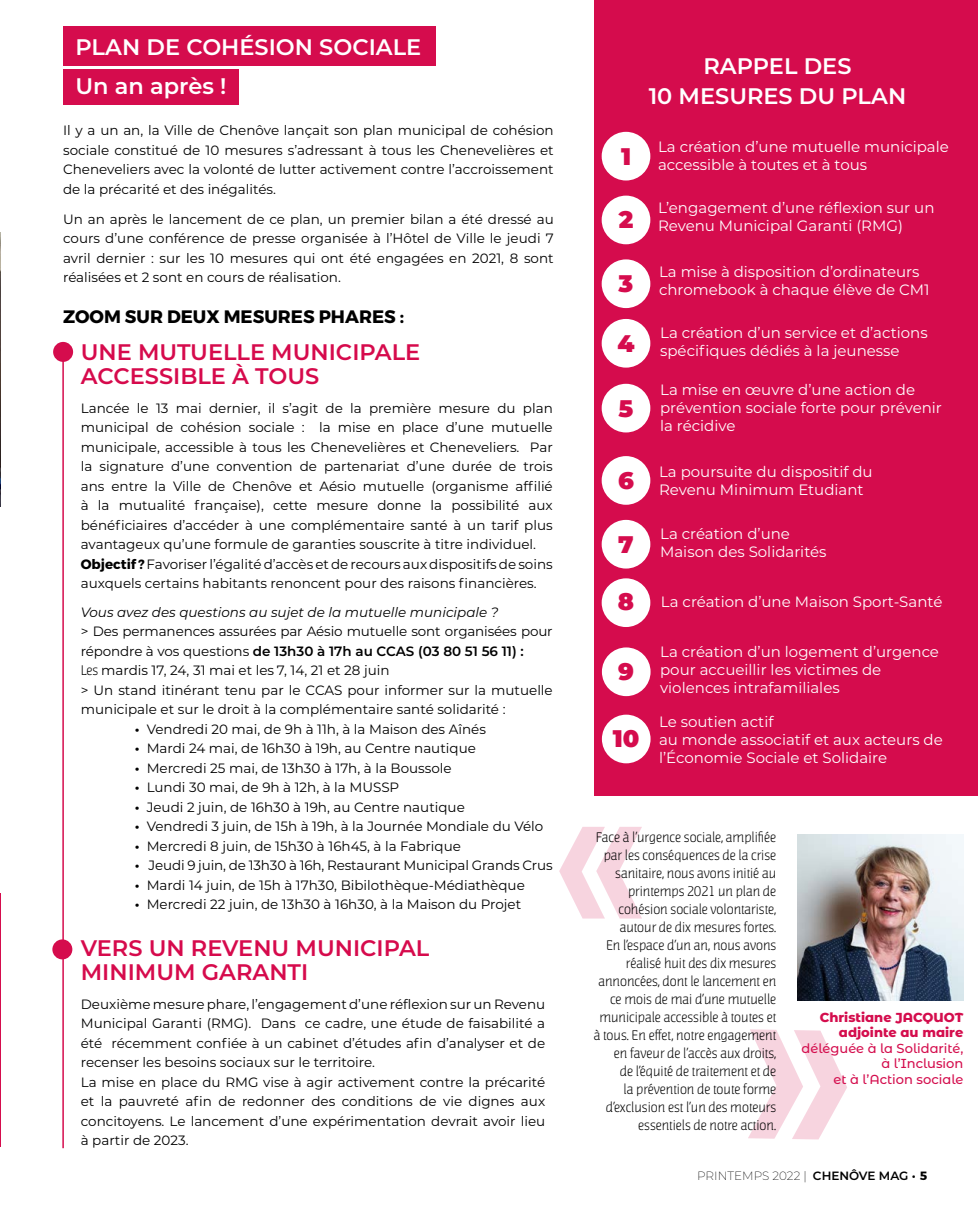
<style>
.page{position:relative;width:978px;height:1212px;background:#fff}
.page>*{position:absolute;margin:0;border:0;box-sizing:border-box;transform-origin:0 0}
.t1{font:900 24px "Montserrat";color:#d50c4d}
.t2{font:600 22.5px/24px "Montserrat";color:#d60a4c}
.t3{font:600 22.5px/30px "Montserrat";color:#fff;text-align:center}
.t4{font:700 18px "Montserrat";color:#000}
.t5{font:15px/18px "Montserrat";color:#fff}
.t6{font:13.5px/19.5px "Montserrat";color:#000}
.t7{font:300 13.5px/18px "Jaures";color:#000;text-align:right}
.t8{font:italic 13.5px "Montserrat";color:#000}
.t9{font:500 13.05px/15.6px "Montserrat Alternates";color:#d40d4d;text-align:right}
.t10{font:800 13.05px/15.6px "Montserrat Alternates";color:#d40d4d;text-align:right}
.t11{font:200 12px "Montserrat";color:#000}
.s1{font-weight:700}
.s2{font-weight:600}
.s3{font-family:"Jaures";font-weight:300}
.s4{font-weight:900;font-size:24px;color:#d50c4d}
</style>
<div class="page">
<img style="left:0;top:233px;width:1px;height:273px">
<hr style="left:0;top:893px;width:1px;height:253px;background:#d50c4d">
<div style="left:63px;top:27px;width:372px;height:39px;background:#d50c4d"></div>
<div style="left:63px;top:70px;width:176px;height:35px;background:#d50c4d"></div>
<div style="left:594px;top:0;width:384px;height:795px;background:#d50c4d"></div>
<div style="left:602px;top:132px;width:48px;height:48px;background:#fff;border-radius:50%"></div>
<div style="left:602px;top:196px;width:48px;height:48px;background:#fff;border-radius:50%"></div>
<div style="left:602px;top:259px;width:48px;height:49px;background:#fff;border-radius:50%"></div>
<div style="left:602px;top:319px;width:48px;height:49px;background:#fff;border-radius:50%"></div>
<div style="left:602px;top:384px;width:48px;height:48px;background:#fff;border-radius:50%"></div>
<div style="left:602px;top:456px;width:48px;height:49px;background:#fff;border-radius:50%"></div>
<div style="left:602px;top:520px;width:48px;height:48px;background:#fff;border-radius:50%"></div>
<div style="left:602px;top:578px;width:48px;height:49px;background:#fff;border-radius:50%"></div>
<div style="left:602px;top:647px;width:49px;height:49px;background:#fff;border-radius:50%"></div>
<div style="left:602px;top:715px;width:49px;height:48px;background:#fff;border-radius:50%"></div>
<svg style="left:748px;top:1029px;width:99px;height:110px"></svg>
<svg style="left:559px;top:827px;width:83px;height:91px"></svg>
<hr style="left:62px;top:345px;width:2px;height:803px;background:#d50c4d">
<div style="left:53px;top:342px;width:20px;height:20px;background:#d50c4d;border-radius:50%"></div>
<div style="left:52px;top:939px;width:20px;height:20px;background:#d50c4d;border-radius:50%"></div>
<img style="left:798px;top:834px;width:165px;height:166px">
<h2 class="t3" style="left:75px;top:31px;width:347px">PLAN DE COHÉSION SOCIALE</h2>
<h2 class="t3" style="left:75px;top:70px;width:153px">Un an après !</h2>
<p class="t6" style="left:63px;top:120px;width:492px;text-align:justify">Il y a un an, la Ville de Chenôve lançait son plan municipal de cohésion sociale constitué de 10 mesures s’adressant à tous les Chenevelières et Cheneveliers avec la volonté de lutter activement contre l’accroissement de la précarité et des inégalités.</p>
<p class="t6" style="left:63px;top:209px;width:492px;text-align:justify">Un an après le lancement de ce plan, un premier bilan a été dressé au cours d’une conférence de presse organisée à l’Hôtel de Ville le jeudi 7 avril dernier : sur les 10 mesures qui ont été engagées en 2021, 8 sont réalisées et 2 sont en cours de réalisation.</p>
<h3 class="t4" style="left:63px;top:302px;width:343px">ZOOM SUR DEUX MESURES PHARES :</h3>
<h2 class="t2" style="left:81px;top:339px;width:341px">UNE MUTUELLE MUNICIPALE<br>ACCESSIBLE À TOUS</h2>
<p class="t6" style="left:81px;top:398px;width:474px">Lancée le 13 mai dernier, il s’agit de la première mesure du plan municipal de cohésion sociale : la mise en place d’une mutuelle municipale, accessible à tous les Chenevelières et Cheneveliers. Par la signature d’une convention de partenariat d’une durée de trois ans entre la Ville de Chenôve et Aésio mutuelle (organisme affilié à la mutualité française), cette mesure donne la possibilité aux bénéficiaires d’accéder à une complémentaire santé à un tarif plus avantageux qu’une formule de garanties souscrite à titre individuel.<br><span class="s1">Objectif ?</span> Favoriser l’égalité d’accès et de recours aux dispositifs de soins auxquels certains habitants renoncent pour des raisons financières.</p>
<p class="t8" style="left:81px;top:603px;width:419px">Vous avez des questions au sujet de la mutuelle municipale ?</p>
<p class="t6" style="left:81px;top:621px;width:473px">&gt; Des permanences assurées par Aésio mutuelle sont organisées pour répondre à vos questions <span class="s2">de 13h30 à 17h au CCAS (03 80 51 56 11) :<br></span><span class="s3">Les</span> mardis 17, 24, 31 mai et les 7, 14, 21 et 28 juin<br>&gt; Un stand itinérant tenu par le CCAS pour informer sur la mutuelle municipale et sur le droit à la complémentaire santé solidarité :</p>
<p class="t6" style="left:135px;top:719px;width:353px"><span class="s3">•</span> Vendredi 20 mai, de 9h à 11h, à la Maison des Aînés</p>
<p class="t6" style="left:135px;top:738px;width:343px"><span class="s3">•</span> Mardi 24 mai, de 16h30 à 19h, au Centre nautique</p>
<p class="t6" style="left:135px;top:758px;width:318px"><span class="s3">•</span> Mercredi 25 mai, de 13h30 à 17h, à la Boussole</p>
<p class="t6" style="left:135px;top:777px;width:266px"><span class="s3">•</span> Lundi 30 mai, de 9h à 12h, à la MUSSP</p>
<p class="t6" style="left:135px;top:797px;width:332px"><span class="s3">•</span> Jeudi 2 juin, de 16h30 à 19h, au Centre nautique</p>
<p class="t6" style="left:135px;top:816px;width:410px"><span class="s3">•</span> Vendredi 3 juin, de 15h à 19h, à la Journée Mondiale du Vélo</p>
<p class="t6" style="left:135px;top:836px;width:328px"><span class="s3">•</span> Mercredi 8 juin, de 15h30 à 16h45, à la Fabrique</p>
<p class="t6" style="left:135px;top:855px;width:420px"><span class="s3">•</span> Jeudi 9 juin, de 13h30 à 16h, Restaurant Municipal Grands Crus</p>
<p class="t6" style="left:135px;top:875px;width:392px"><span class="s3">•</span> Mardi 14 juin, de 15h à 17h30, Bibilothèque-Médiathèque</p>
<p class="t6" style="left:135px;top:894px;width:388px"><span class="s3">•</span> Mercredi 22 juin, de 13h30 à 16h30, à la Maison du Projet</p>
<h2 class="t2" style="left:81px;top:935px;width:350px">VERS UN REVENU MUNICIPAL<br>MINIMUM GARANTI</h2>
<p class="t6" style="left:81px;top:993px;width:466px">Deuxième mesure phare, l’engagement d’une réflexion sur un Revenu Municipal Garanti (RMG). Dans ce cadre, une étude de faisabilité a été récemment confiée à un cabinet d’études afin d’analyser et de recenser les besoins sociaux sur le territoire.<br>La mise en place du RMG vise à agir activement contre la précarité et la pauvreté afin de redonner des conditions de vie dignes aux concitoyens. Le lancement d’une expérimentation devrait avoir lieu à partir de 2023.</p>
<h2 class="t3" style="left:649px;top:50px;width:259px">RAPPEL DES<br>10 MESURES DU PLAN</h2>
<p class="t5" style="left:658px;top:137px;width:292px">La création d’une mutuelle municipale accessible à toutes et à tous</p>
<h1 class="t1" style="left:621px;top:138px;width:12px">1</h1>
<p class="t5" style="left:619px;top:198px;width:317px;text-indent:39px">L’engagement d’une réflexion sur un<br><sup>2</sup> Revenu Municipal Garanti (RMG)</p>
<p class="t5" style="left:619px;top:262px;width:313px;text-indent:40px">La mise à disposition d’ordinateurs<br><sup>3</sup> chromebook à chaque élève de CM1</p>
<p class="t5" style="left:617px;top:323px;width:312px;text-indent:43px">La création d’un service et d’actions<br><sup>4</sup> spécifiques dédiés à la jeunesse</p>
<p class="t5" style="left:660px;top:380px;width:283px">La mise en œuvre d’une action de prévention sociale forte pour prévenir la récidive</p>
<h1 class="t1" style="left:619px;top:390px;width:16px">5</h1>
<p class="t5" style="left:618px;top:462px;width:256px;text-indent:41px">La poursuite du dispositif du<br><sup>6</sup> Revenu Minimum Etudiant</p>
<p class="t5" style="left:618px;top:524px;width:210px;text-align:center">La création d’une<br><sup>7</sup> Maison des Solidarités</p>
<p class="t5" style="left:618px;top:592px;width:326px"><span class="s4">8</span> La création d’une Maison Sport-Santé</p>
<p class="t5" style="left:660px;top:642px;width:280px">La création d’un logement d’urgence pour accueillir les victimes de violences intrafamiliales</p>
<h1 class="t1" style="left:618px;top:654px;width:17px">9</h1>
<h1 class="t1" style="left:613px;top:721px;width:28px">10</h1>
<p class="t5" style="left:659px;top:712px;width:285px">Le soutien actif<br>au monde associatif et aux acteurs de l’Économie Sociale et Solidaire</p>
<p class="t7" style="left:594px;top:828px;width:184px">Face à l’urgence sociale, amplifiée par les conséquences de la crise sanitaire, nous avons initié au printemps 2021 un plan de cohésion sociale volontariste, autour de dix mesures fortes.<br>En l’espace d’un an, nous avons réalisé huit des dix mesures annoncées, dont le lancement en ce mois de mai d’une mutuelle municipale accessible à toutes et à tous. En effet, notre engagement en faveur de l’accès aux droits,<br>de l’équité de traitement et de<br>la prévention de toute forme d’exclusion est l’un des moteurs essentiels de notre action.</p>
<p class="t10" style="left:820px;top:1008px;width:145px">Christiane JACQUOT adjointe au maire</p>
<p class="t9" style="left:802px;top:1040px;width:163px">déléguée à la Solidarité, à l’Inclusion<br>et à l’Action sociale</p>
<p class="t11" style="left:697px;top:1168px;width:231px">PRINTEMPS 2022 | <span class="s2">CHENÔVE MAG •</span> <span class="s1">5</span></p>
</div>
